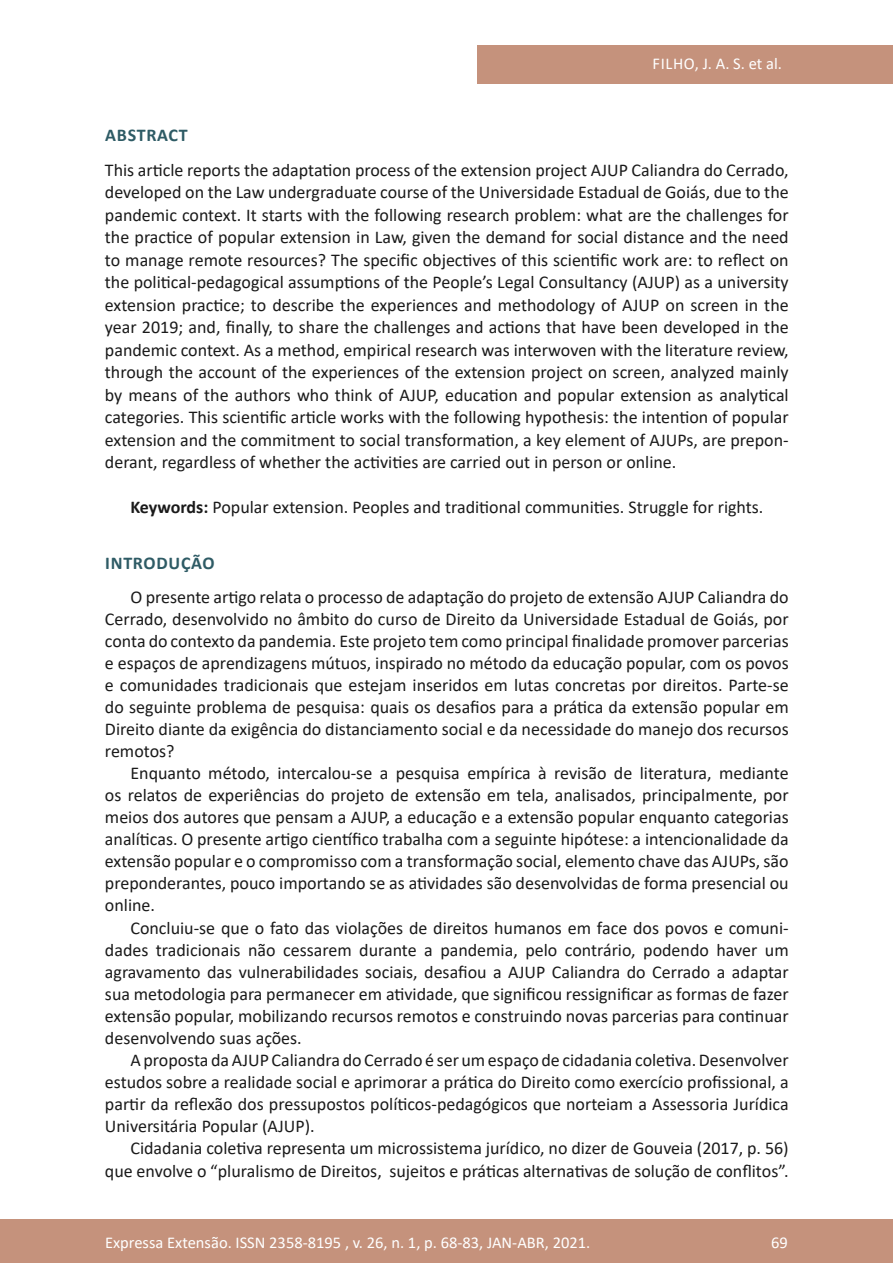
<style>
.page{position:relative;width:893px;height:1263px;background:#fff}
.page>*{position:absolute;margin:0;border:0;box-sizing:border-box;transform-origin:0 0}
.texto{font:18px/22px "Calibri";color:#1a1a1a;text-align:justify}
.subtitulo{font:700 18px "Calibri";letter-spacing:.04em;color:#2e5b65}
.t1{font:16.5px "Calibri";color:#fff}
.t2{font:16.5px "Calibri";letter-spacing:.04em;color:#fff}
.s1{font-weight:700}
</style>
<div class="page">
<div style="left:0;top:1219px;width:893px;height:44px;background:#c5927c"></div>
<div style="left:477px;top:45px;width:416px;height:39px;background:#c5927c"></div>
<p class="t2" style="left:652px;top:52px;width:131px">FILHO, J. A. S. et al.</p>
<p class="subtitulo" style="left:105px;top:122px;width:84px">ABSTRACT</p>
<p class="texto" style="left:105px;top:158px;width:685px;line-height:22.5px">This article reports the adaptation process of the extension project AJUP Caliandra do Cerrado, developed on the Law undergraduate course of the Universidade Estadual de Goiás, due to the pandemic context. It starts with the following research problem: what are the challenges for the practice of popular extension in Law, given the demand for social distance and the need to manage remote resources? The specific objectives of this scientific work are: to reflect on the political-pedagogical assumptions of the People’s Legal Consultancy (AJUP) as a university extension practice; to describe the experiences and methodology of AJUP on screen in the year 2019; and, finally, to share the challenges and actions that have been developed in the pandemic context. As a method, empirical research was interwoven with the literature review, through the account of the experiences of the extension project on screen, analyzed mainly by means of the authors who think of AJUP, education and popular extension as analytical categories. This scientific article works with the following hypothesis: the intention of popular extension and the commitment to social transformation, a key element of AJUPs, are prepon&shy;derant, regardless of whether the activities are carried out in person or online.</p>
<p class="texto" style="left:130px;top:496px;width:635px"><span class="s1">Keywords:</span> Popular extension. Peoples and traditional communities. Struggle for rights.</p>
<p class="subtitulo" style="left:105px;top:550px;width:111px">INTRODUÇÃO</p>
<p class="texto" style="left:105px;top:585px;width:685px;text-indent:26px">O presente artigo relata o processo de adaptação do projeto de extensão AJUP Caliandra do Cerrado, desenvolvido no âmbito do curso de Direito da Universidade Estadual de Goiás, por conta do contexto da pandemia. Este projeto tem como principal finalidade promover parcerias e espaços de aprendizagens mútuos, inspirado no método da educação popular, com os povos e comunidades tradicionais que estejam inseridos em lutas concretas por direitos. Parte-se do seguinte problema de pesquisa: quais os desafios para a prática da extensão popular em Direito diante da exigência do distanciamento social e da necessidade do manejo dos recursos remotos?</p>
<p class="texto" style="left:105px;top:762px;width:685px;text-indent:26px">Enquanto método, intercalou-se a pesquisa empírica à revisão de literatura, mediante os relatos de experiências do projeto de extensão em tela, analisados, principalmente, por meios dos autores que pensam a AJUP, a educação e a extensão popular enquanto categorias analíticas. O presente artigo científico trabalha com a seguinte hipótese: a intencionalidade da extensão popular e o compromisso com a transformação social, elemento chave das AJUPs, são preponderantes, pouco importando se as atividades são desenvolvidas de forma presencial ou online.</p>
<p class="texto" style="left:105px;top:916px;width:685px;text-indent:26px">Concluiu-se que o fato das violações de direitos humanos em face dos povos e comuni&shy;dades tradicionais não cessarem durante a pandemia, pelo contrário, podendo haver um agravamento das vulnerabilidades sociais, desafiou a AJUP Caliandra do Cerrado a adaptar sua metodologia para permanecer em atividade, que significou ressignificar as formas de fazer extensão popular, mobilizando recursos remotos e construindo novas parcerias para continuar desenvolvendo suas ações.</p>
<p class="texto" style="left:105px;top:1048px;width:685px;text-indent:26px">A proposta da AJUP Caliandra do Cerrado é ser um espaço de cidadania coletiva. Desenvolver estudos sobre a realidade social e aprimorar a prática do Direito como exercício profissional, a partir da reflexão dos pressupostos políticos-pedagógicos que norteiam a Assessoria Jurídica Universitária Popular (AJUP).</p>
<p class="texto" style="left:105px;top:1136px;width:685px;line-height:22.5px;text-align:right">Cidadania coletiva representa um microssistema jurídico, no dizer de Gouveia (2017, p. 56) que envolve o “pluralismo de Direitos, sujeitos e práticas alternativas de solução de conflitos”.</p>
<p class="t1" style="left:105px;top:1230px;width:487px">Expressa Extensão. ISSN 2358-8195 , v. 26, n. 1, p. 68-83, JAN-ABR, 2021.</p>
<p class="t1" style="left:771px;top:1230px;width:18px">69</p>
</div>
